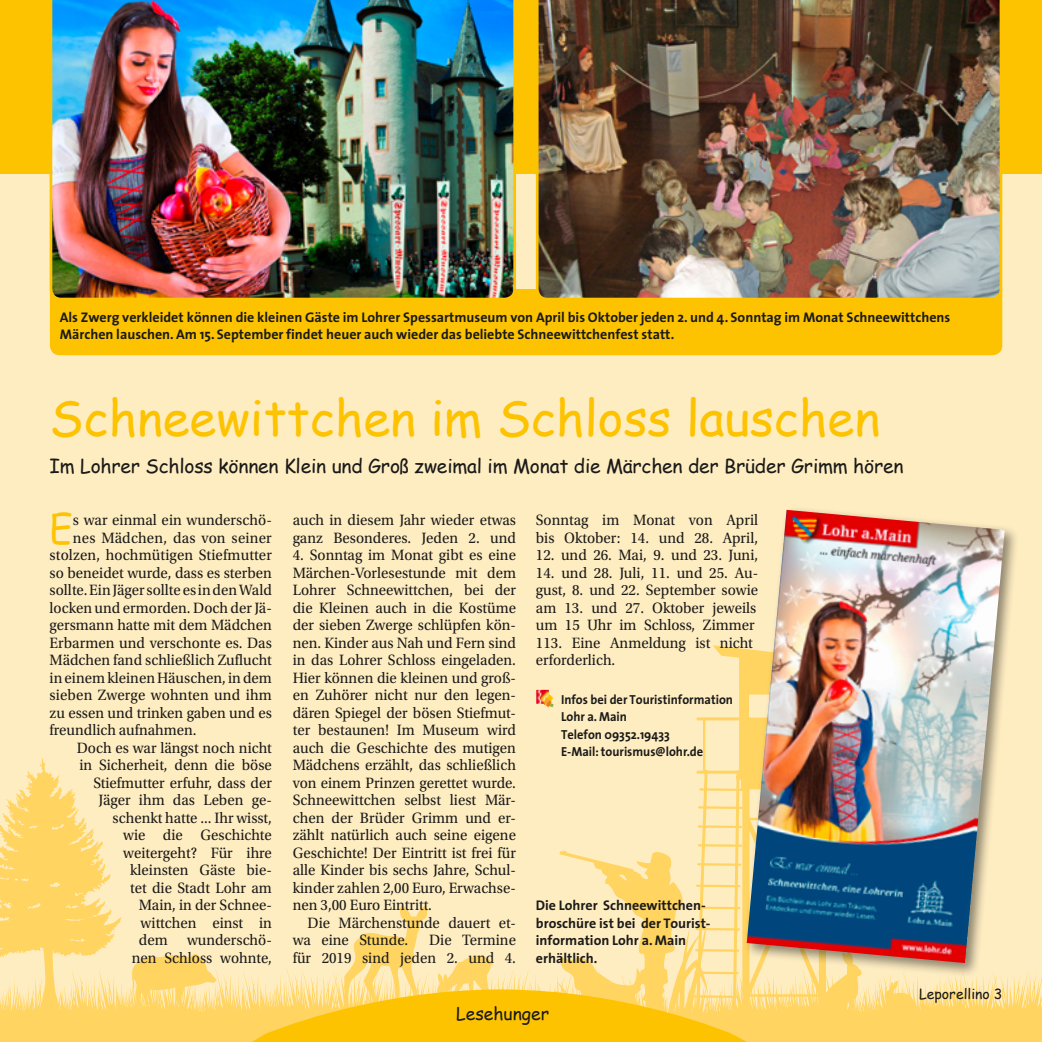
<style>
.page{position:relative;width:1042px;height:1042px;background:#fff}
.page>*{position:absolute;margin:0;border:0;box-sizing:border-box;transform-origin:0 0}
.t1{font:49px "Comic Sans MS";color:#fdc300}
.t2{font:39.38px "Comic Sans MS";color:#fdc300;scale:.95 1}
.t3{font:19.25px "Comic Sans MS";letter-spacing:-.01em;color:#1a1a18}
.t4{font:17.5px "Comic Sans MS";color:#1a1a18}
.t5{font:15.75px/17.5px "Utopia Std";color:#1a1a18;scale:.95 1}
.t6{font:700 14px/17.5px "The Sans";color:#1a1a18}
.t7{font:14px "Comic Sans MS";color:#1a1a18}
.t8{font:700 13.12px/17.5px "The Sans";color:#1a1a18;scale:.95 1}
</style>
<div class="page">
<div style="left:0;top:154px;width:1042px;height:888px;background:#ffedc2"></div>
<svg style="left:696px;top:645px;width:46px;height:205px"></svg>
<svg style="left:0;top:758px;width:121px;height:210px"></svg>
<svg style="left:0;top:968px;width:1042px;height:74px;fill:#ffd461"></svg>
<svg style="left:131px;top:850px;width:663px;height:192px"></svg>
<div style="left:0;top:0;width:1042px;height:174px;background:#fdc300"></div>
<div style="left:50px;top:289px;width:952px;height:66px;background:#fdc300"></div>
<img style="left:536px;top:690px;width:18px;height:17px">
<div style="left:742px;top:506px;width:277px;height:471px;background:#1a1a18;opacity:.5"></div>
<img style="left:747px;top:510px;width:258px;height:453px">
<img style="left:50px;top:0;width:466px;height:300px">
<img style="left:536px;top:0;width:466px;height:300px">
<p class="t6" style="left:60px;top:308px;width:892px">Als Zwerg verkleidet können die kleinen Gäste im Lohrer Spessartmuseum von April bis Oktober jeden 2. und 4. Sonntag im Monat Schneewittchens<br>Märchen lauschen. Am 15. September findet heuer auch wieder das beliebte Schneewittchenfest statt.</p>
<h1 class="t1" style="left:50px;top:382px;width:832px">Schneewittchen im Schloss lauschen</h1>
<p class="t3" style="left:50px;top:451px;width:855px">Im Lohrer Schloss können Klein und Groß zweimal im Monat die Märchen der Brüder Grimm hören</p>
<h2 class="t2" style="left:50px;top:499px;width:26px">E</h2>
<p class="t5" style="left:73px;top:511px;width:211px">s war einmal ein wunderschö-</p>
<p class="t5" style="left:73px;top:529px;width:211px">nes Mädchen, das von seiner</p>
<p class="t5" style="left:50px;top:546px;width:236px">stolzen, hochmütigen Stiefmutter</p>
<p class="t5" style="left:50px;top:564px;width:235px">so beneidet wurde, dass es sterben</p>
<p class="t5" style="left:50px;top:581px;width:235px">sollte. Ein Jäger sollte es in den Wald</p>
<p class="t5" style="left:50px;top:599px;width:235px">locken und ermorden. Doch der Jä-</p>
<p class="t5" style="left:50px;top:616px;width:235px">gersmann hatte mit dem Mädchen</p>
<p class="t5" style="left:50px;top:634px;width:235px">Erbarmen und verschonte es. Das</p>
<p class="t5" style="left:50px;top:651px;width:235px">Mädchen fand schließlich Zuflucht</p>
<p class="t5" style="left:50px;top:669px;width:235px">in einem kleinen Häuschen, in dem</p>
<p class="t5" style="left:50px;top:686px;width:235px">sieben Zwerge wohnten und ihm</p>
<p class="t5" style="left:50px;top:704px;width:235px">zu essen und trinken gaben und es</p>
<p class="t5" style="left:50px;top:721px;width:156px">freundlich aufnahmen.</p>
<p class="t5" style="left:77px;top:739px;width:207px">Doch es war längst noch nicht</p>
<p class="t5" style="left:79px;top:756px;width:204px">in Sicherheit, denn die böse</p>
<p class="t5" style="left:93px;top:774px;width:189px">Stiefmutter erfuhr, dass der</p>
<p class="t5" style="left:99px;top:791px;width:184px">Jäger ihm das Leben ge-</p>
<p class="t5" style="left:113px;top:809px;width:169px">schenkt hatte ... Ihr wisst,</p>
<p class="t5" style="left:123px;top:826px;width:158px">wie die Geschichte</p>
<p class="t5" style="left:123px;top:844px;width:158px">weitergeht? Für ihre</p>
<p class="t5" style="left:130px;top:861px;width:151px">kleinsten Gäste bie-</p>
<p class="t5" style="left:130px;top:879px;width:151px">tet die Stadt Lohr am</p>
<p class="t5" style="left:139px;top:896px;width:141px">Main, in der Schnee-</p>
<p class="t5" style="left:141px;top:914px;width:140px">wittchen einst in</p>
<p class="t5" style="left:139px;top:931px;width:142px">dem wunderschö-</p>
<p class="t5" style="left:132px;top:949px;width:149px">nen Schloss wohnte,</p>
<p class="t5" style="left:293px;top:511px;width:237px">auch in diesem Jahr wieder etwas ganz Besonderes. Jeden 2. und</p>
<p class="t5" style="left:293px;top:546px;width:236px;text-align:justify">4. Sonntag im Monat gibt es eine Märchen-Vorlesestunde mit dem Lohrer Schneewittchen, bei der die Kleinen auch in die Kostüme der sieben Zwerge schlüpfen kön&shy;nen. Kinder aus Nah und Fern sind in das Lohrer Schloss eingeladen.<br>Hier können die kleinen und groß&shy;en Zuhörer nicht nur den legen&shy;dären Spiegel der bösen Stiefmut&shy;ter bestaunen! Im Museum wird auch die Geschichte des mutigen Mädchens erzählt, das schließlich von einem Prinzen gerettet wurde.<br>Schneewittchen selbst liest Mär&shy;chen der Brüder Grimm und er&shy;zählt natürlich auch seine eigene Geschichte! Der Eintritt ist frei für alle Kinder bis sechs Jahre, Schul&shy;kinder zahlen 2,00 Euro, Erwachse&shy;nen 3,00 Euro Eintritt.</p>
<p class="t5" style="left:293px;top:914px;width:236px;text-indent:15px">Die Märchenstunde dauert et&shy;wa eine Stunde.</p>
<p class="t5" style="left:293px;top:931px;width:236px;text-align:right">Die Termine<br>für 2019 sind jeden 2. und 4.</p>
<p class="t5" style="left:536px;top:511px;width:235px">Sonntag im Monat von April bis Oktober: 14. und 28. April,</p>
<p class="t5" style="left:536px;top:546px;width:235px">12. und 26. Mai, 9. und 23. Juni,</p>
<p class="t5" style="left:536px;top:564px;width:235px">14. und 28. Juli, 11. und 25. Au&shy;gust, 8. und 22. September sowie am 13. und 27. Oktober jeweils um 15 Uhr im Schloss, Zimmer<br>113. Eine Anmeldung ist nicht erforderlich.</p>
<p class="t8" style="left:561px;top:690px;width:182px">Infos bei der Touristinformation<br>Lohr a. Main<br>Telefon 09352.19433<br>E-Mail: tourismus@lohr.de</p>
<p class="t6" style="left:536px;top:896px;width:176px">Die Lohrer Schneewittchen&shy;broschüre ist bei der Tourist&shy;information Lohr a. Main erhältlich.</p>
<p class="t4" style="left:456px;top:1001px;width:94px">Lesehunger</p>
<p class="t7" style="left:919px;top:983px;width:85px">Leporellino 3</p>
</div>
